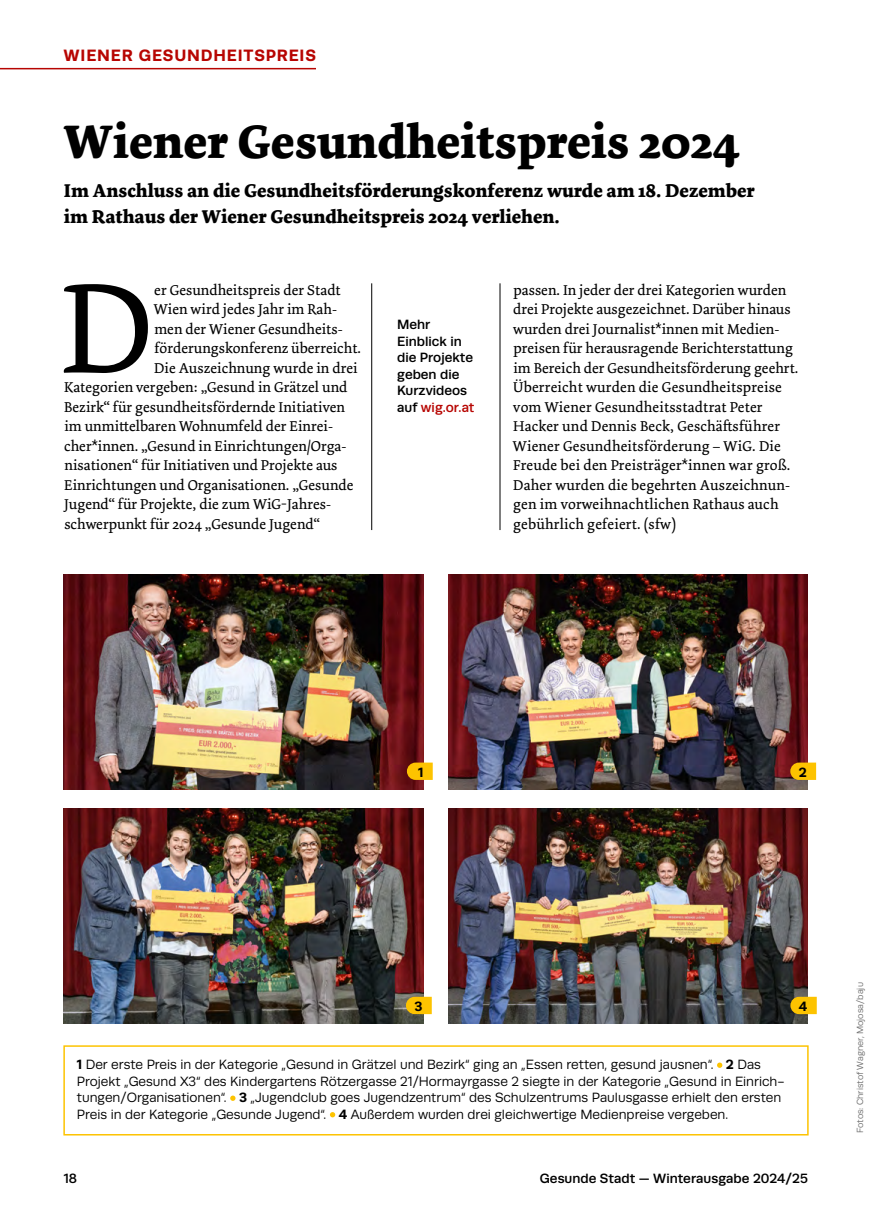
<style>
.page{position:relative;width:893px;height:1221px;background:#fff}
.page>*{position:absolute;margin:0;border:0;box-sizing:border-box;transform-origin:0 0}
.t1{font:134.7px "Dolly Pro";color:#000}
.t2{font:700 49.5px "Dolly Pro";color:#000}
.t3{font:700 19.5px/25.5px "Dolly Pro";color:#000}
.t4{font:700 16.5px "Runda";letter-spacing:.05em;color:#b70502}
.t5{font:15px/19.5px "Dolly Pro";color:#000}
.t6{font:13.5px/16.5px "Runda";color:#000}
.t7{font:500 13.5px/16.5px "Runda";color:#000}
.t8{font:700 13.5px "Runda";color:#000}
.t9{font:9px "Runda";color:#6e6e6e}
.s1{color:#b70502}
.s2{font-weight:700}
</style>
<div class="page">
<img style="left:64px;top:574px;width:359px;height:215px">
<img style="left:449px;top:574px;width:359px;height:215px">
<img style="left:449px;top:808px;width:359px;height:215px">
<img style="left:64px;top:808px;width:359px;height:215px">
<div style="left:63px;top:1045px;width:746px;height:90px;border:2px solid #fdc300"></div>
<svg style="left:717px;top:1062px;width:5px;height:5px"></svg>
<svg style="left:230px;top:1095px;width:6px;height:5px"></svg>
<svg style="left:330px;top:1112px;width:5px;height:5px"></svg>
<svg style="left:790px;top:996px;width:27px;height:18px"></svg>
<svg style="left:407px;top:762px;width:26px;height:17px"></svg>
<svg style="left:790px;top:762px;width:26px;height:17px"></svg>
<svg style="left:406px;top:996px;width:26px;height:18px"></svg>
<hr style="left:371px;top:283px;width:1px;height:247px;background:#000">
<hr style="left:500px;top:283px;width:1px;height:247px;background:#000">
<hr style="left:0;top:68px;width:316px;height:1px;background:#b70502">
<p class="t4" style="left:64px;top:46px;width:254px">WIENER GESUNDHEITSPREIS</p>
<h2 class="t2" style="left:64px;top:109px;width:677px">Wiener Gesundheitspreis 2024</h2>
<h3 class="t3" style="left:64px;top:178px;width:692px">Im Anschluss an die Gesundheitsförderungskonferenz wurde am 18. Dezember im Rathaus der Wiener Gesundheitspreis 2024 verliehen.</h3>
<h1 class="t1" style="left:61px;top:243px;width:95px">D</h1>
<p class="t5" style="left:154px;top:280px;width:188px">er Gesundheitspreis der Stadt</p>
<p class="t5" style="left:154px;top:299px;width:185px">Wien wird jedes Jahr im Rah-</p>
<p class="t5" style="left:154px;top:319px;width:190px">men der Wiener Gesundheits-</p>
<p class="t5" style="left:154px;top:338px;width:208px">förderungskonferenz überreicht.</p>
<p class="t5" style="left:154px;top:358px;width:205px">Die Auszeichnung wurde in drei</p>
<p class="t5" style="left:64px;top:377px;width:285px">Kategorien vergeben: „Gesund in Grätzel und</p>
<p class="t5" style="left:64px;top:397px;width:282px">Bezirk“ für gesundheitsfördernde Initiativen</p>
<p class="t5" style="left:64px;top:416px;width:270px">im unmittelbaren Wohnumfeld der Einrei-</p>
<p class="t5" style="left:64px;top:436px;width:284px">cher*innen. „Gesund in Einrichtungen/Orga-</p>
<p class="t5" style="left:65px;top:455px;width:274px">nisationen“ für Initiativen und Projekte aus</p>
<p class="t5" style="left:64px;top:475px;width:291px">Einrichtungen und Organisationen. „Gesunde</p>
<p class="t5" style="left:64px;top:494px;width:268px">Jugend“ für Projekte, die zum WiG-Jahres-</p>
<p class="t5" style="left:64px;top:514px;width:257px">schwerpunkt für 2024 „Gesunde Jugend“</p>
<p class="t7" style="left:397px;top:316px;width:79px">Mehr<br>Einblick in die Projekte geben die<br>Kurzvideos auf <span class="s1">wig.or.at</span></p>
<p class="t5" style="left:513px;top:280px;width:287px">passen. In jeder der drei Kategorien wurden drei Projekte ausgezeichnet. Darüber hinaus wurden drei Journalist*innen mit Medien&shy;preisen für herausragende Berichterstattung im Bereich der Gesundheitsförderung geehrt.<br>Überreicht wurden die Gesundheitspreise vom Wiener Gesundheitsstadtrat Peter Hacker und Dennis Beck, Geschäftsführer Wiener Gesundheitsförderung – WiG. Die Freude bei den Preisträger*innen war groß.<br>Daher wurden die begehrten Auszeichnun&shy;gen im vorweihnachtlichen Rathaus auch gebührlich gefeiert. (sfw)</p>
<p class="t8" style="left:418px;top:763px;width:7px">1</p>
<p class="t8" style="left:799px;top:763px;width:10px">2</p>
<p class="t8" style="left:414px;top:997px;width:10px">3</p>
<p class="t8" style="left:799px;top:997px;width:10px">4</p>
<p class="t6" style="left:77px;top:1056px;width:709px"><span class="s2">1</span> Der erste Preis in der Kategorie „Gesund in Grätzel und Bezirk“ ging an „Essen retten, gesund jausnen“. <span class="s2">2</span> Das Projekt „Gesund X3“ des Kindergartens Rötzergasse 21/Hormayrgasse 2 siegte in der Kategorie „Gesund in Einrich&shy;tungen/Organisationen“. <span class="s2">3</span> „Jugendclub goes Jugendzentrum“ des Schulzentrums Paulusgasse erhielt den ersten Preis in der Kategorie „Gesunde Jugend“. <span class="s2">4</span> Außerdem wurden drei gleichwertige Medienpreise vergeben.</p>
<p class="t7" style="left:64px;top:1170px;width:15px">18</p>
<p class="t7" style="left:540px;top:1170px;width:269px">Gesunde Stadt — Winterausgabe 2024/25</p>
<p class="t9" style="left:855px;top:1133px;width:152px;rotate:-90deg">Fotos: Christof Wagner, Mojosa/baju</p>
</div>
